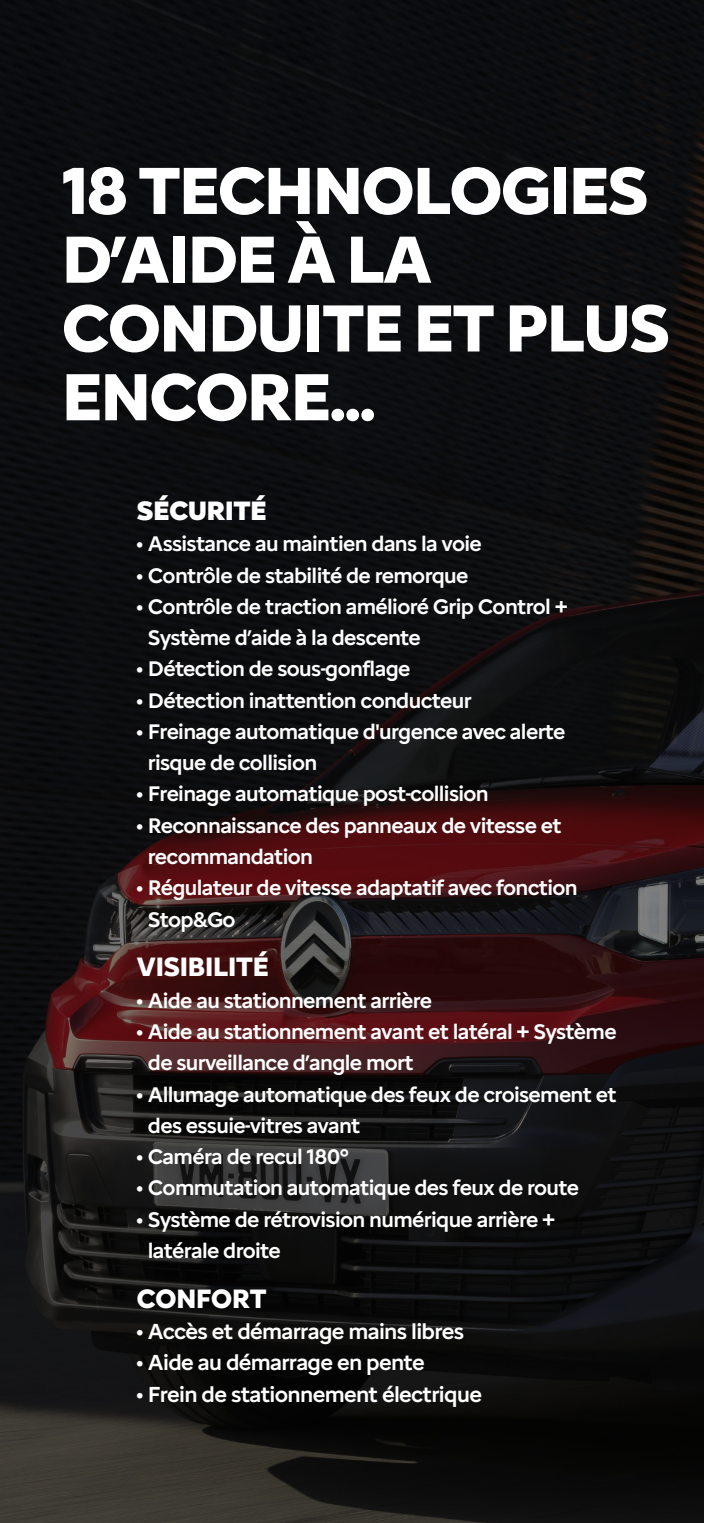
<style>
.page{position:relative;width:704px;height:1523px;background:#fff}
.page>*{position:absolute;margin:0;border:0;box-sizing:border-box;transform-origin:0 0}
.t1{font:700 68.75px/68.8px "Citroen Type";letter-spacing:-.04em;color:#fff}
.t2{font:700 27.5px "Citroen Type";letter-spacing:-.03em;color:#fff}
.t3{font:900 27.5px "Citroen Type";letter-spacing:-.03em;color:#fff}
.t4{font:500 22.5px "Citroen Type";letter-spacing:-.03em;color:#fff}
.t5{font:500 21.88px/31.2px "Citroen Type";letter-spacing:-.03em;color:#fff}
</style>
<div class="page">
<img style="left:0;top:0;width:703px;height:1522px">
<h1 class="t1" style="left:61px;top:150px;width:610px">18 TECHNOLOGIES<br>D’AIDE À LA<br>CONDUITE ET PLUS<br>ENCORE...</h1>
<p class="t3" style="left:136px;top:490px;width:132px">SÉCURITÉ</p>
<p class="t5" style="left:136px;top:526px;width:346px">• Assistance au maintien dans la voie</p>
<p class="t5" style="left:136px;top:557px;width:333px">• Contrôle de stabilité de remorque</p>
<p class="t5" style="left:148px;top:589px;width:421px;text-indent:-11px">• Contrôle de traction amélioré Grip Control +<br>Système d’aide à la descente</p>
<p class="t5" style="left:136px;top:651px;width:275px">• Détection de sous-gonflage</p>
<p class="t5" style="left:136px;top:682px;width:336px">• Détection inattention conducteur</p>
<p class="t5" style="left:148px;top:714px;width:419px;text-indent:-11px">• Freinage automatique d'urgence avec alerte risque de collision</p>
<p class="t5" style="left:136px;top:776px;width:353px">• Freinage automatique post-collision</p>
<p class="t5" style="left:148px;top:807px;width:415px;text-indent:-11px">• Reconnaissance des panneaux de vitesse et recommandation</p>
<p class="t5" style="left:148px;top:870px;width:431px;text-indent:-11px">• Régulateur de vitesse adaptatif avec fonction<br>Stop&amp;Go</p>
<p class="t2" style="left:136px;top:946px;width:134px">VISIBILITÉ</p>
<p class="t5" style="left:136px;top:982px;width:297px">• Aide au stationnement arrière</p>
<p class="t5" style="left:148px;top:1014px;width:470px;text-indent:-11px">• Aide au stationnement avant et latéral + Système de surveillance d’angle mort</p>
<p class="t5" style="left:148px;top:1076px;width:470px;text-indent:-11px">• Allumage automatique des feux de croisement et des essuie-vitres avant</p>
<p class="t5" style="left:136px;top:1139px;width:214px">• Caméra de recul 180°</p>
<p class="t5" style="left:136px;top:1170px;width:444px">• Commutation automatique des feux de route</p>
<p class="t5" style="left:148px;top:1201px;width:408px;text-indent:-11px">• Système de rétrovision numérique arrière + latérale droite</p>
<p class="t2" style="left:136px;top:1277px;width:132px">CONFORT</p>
<p class="t4" style="left:136px;top:1314px;width:329px">• Accès et démarrage mains libres</p>
<p class="t4" style="left:136px;top:1345px;width:289px">• Aide au démarrage en pente</p>
<p class="t4" style="left:136px;top:1377px;width:346px">• Frein de stationnement électrique</p>
</div>
